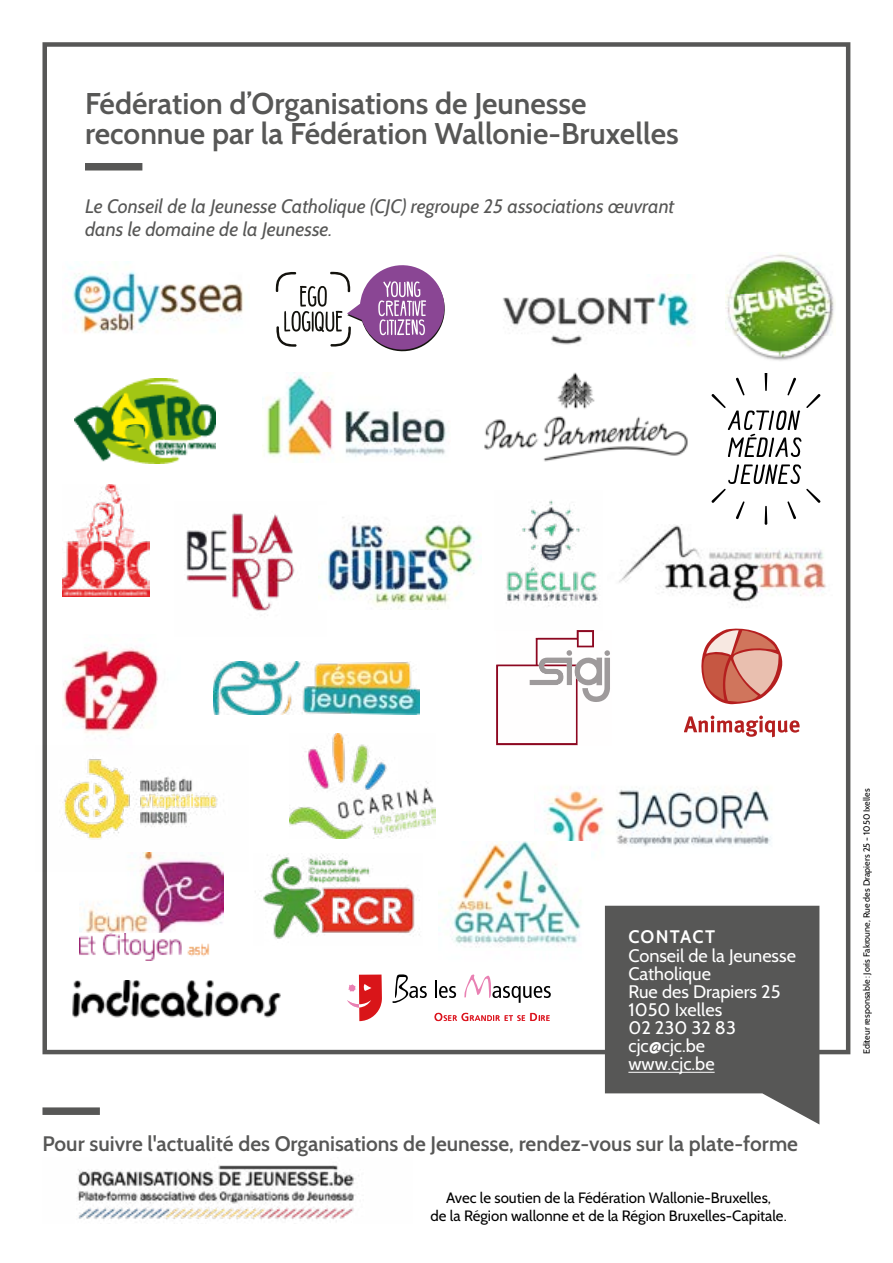
<style>
.page{position:relative;width:893px;height:1263px;background:#fff}
.page>*{position:absolute;margin:0;border:0;box-sizing:border-box;transform-origin:0 0}
.t1{font:600 30px/30px "Cabin";color:#575756}
.t2{font:600 21px "Cabin";color:#575756}
.t3{font:italic 19.5px/22.5px "Cabin";color:#575756}
.t4{font:18.15px/18.1px "Cabin";color:#fff}
.t5{font:600 18.15px "Cabin";letter-spacing:.065em;color:#fff}
.t6{font:15px/18px "Cabin";color:#000;text-align:center}
.t7{font:9px "Cabin";color:#000}
.t8{font:7.95px "Frutiger LT Std";letter-spacing:.04em;color:#e30520}
.s1{font-size:11.25px}
</style>
<div class="page">
<img style="left:619px;top:525px;width:207px;height:80px">
<div style="left:42px;top:42px;width:808px;height:1012px;border:4px solid #575756"></div>
<div style="left:85px;top:163px;width:57px;height:7px;background:#575756"></div>
<div style="left:42px;top:1107px;width:58px;height:8px;background:#575756"></div>
<svg style="left:605px;top:906px;width:214px;height:218px;background:#6b6b6a"></svg>
<hr style="left:628px;top:1072px;width:87px;height:1px;background:#fff">
<img style="left:484px;top:372px;width:204px;height:90px">
<img style="left:544px;top:786px;width:228px;height:61px">
<img style="left:62px;top:485px;width:87px;height:111px">
<img style="left:725px;top:254px;width:110px;height:107px">
<img style="left:503px;top:275px;width:192px;height:70px">
<img style="left:79px;top:872px;width:144px;height:88px">
<img style="left:75px;top:379px;width:140px;height:85px">
<img style="left:62px;top:647px;width:97px;height:92px">
<img style="left:42px;top:745px;width:182px;height:127px">
<img style="left:255px;top:854px;width:165px;height:85px">
<img style="left:69px;top:267px;width:174px;height:66px">
<img style="left:186px;top:513px;width:133px;height:98px">
<svg style="left:711px;top:373px;width:110px;height:152px"></svg>
<svg style="left:276px;top:265px;width:169px;height:87px"></svg>
<svg style="left:496px;top:630px;width:114px;height:115px"></svg>
<img style="left:213px;top:661px;width:206px;height:54px">
<img style="left:438px;top:841px;width:152px;height:106px">
<svg style="left:435px;top:1013px;width:115px;height:8px"></svg>
<svg style="left:392px;top:974px;width:35px;height:29px"></svg>
<svg style="left:435px;top:981px;width:21px;height:17px"></svg>
<svg style="left:464px;top:974px;width:87px;height:29px"></svg>
<svg style="left:347px;top:974px;width:35px;height:47px"></svg>
<svg style="left:685px;top:715px;width:115px;height:22px"></svg>
<svg style="left:701px;top:629px;width:82px;height:75px"></svg>
<img style="left:319px;top:517px;width:162px;height:93px">
<img style="left:262px;top:373px;width:185px;height:89px">
<img style="left:506px;top:500px;width:92px;height:106px">
<img style="left:72px;top:980px;width:209px;height:38px">
<img style="left:289px;top:733px;width:147px;height:105px">
<img style="left:76px;top:1165px;width:280px;height:57px">
<h1 class="t1" style="left:85px;top:88px;width:595px">Fédération d’Organisations de Jeunesse reconnue par la Fédération Wallonie-Bruxelles</h1>
<h3 class="t3" style="left:85px;top:195px;width:591px">Le Conseil de la Jeunesse Catholique (CJC) regroupe 25 associations œuvrant dans le domaine de la Jeunesse.</h3>
<p class="t8" style="left:434px;top:1013px;width:117px"><span class="s1">O</span>SER <span class="s1">G</span>RANDIR ET SE <span class="s1">D</span>IRE</p>
<p class="t5" style="left:628px;top:926px;width:88px">CONTACT</p>
<p class="t4" style="left:628px;top:946px;width:169px">Conseil de la Jeunesse<br>Catholique<br>Rue des Drapiers 25<br>1050 Ixelles<br>02 230 32 83 cjc@cjc.be www.cjc.be</p>
<h2 class="t2" style="left:42px;top:1130px;width:757px">Pour suivre l'actualité des Organisations de Jeunesse, rendez-vous sur la plate-forme</h2>
<p class="t6" style="left:431px;top:1188px;width:358px">Avec le soutien de la Fédération Wallonie-Bruxelles,<br>de la Région wallonne et de la Région Bruxelles-Capitale.</p>
<p class="t7" style="left:861px;top:1054px;width:267px;rotate:-90deg">Editeur responsable: Joris Fakroune, Rue des Drapiers 25 - 1050 Ixelles</p>
</div>
